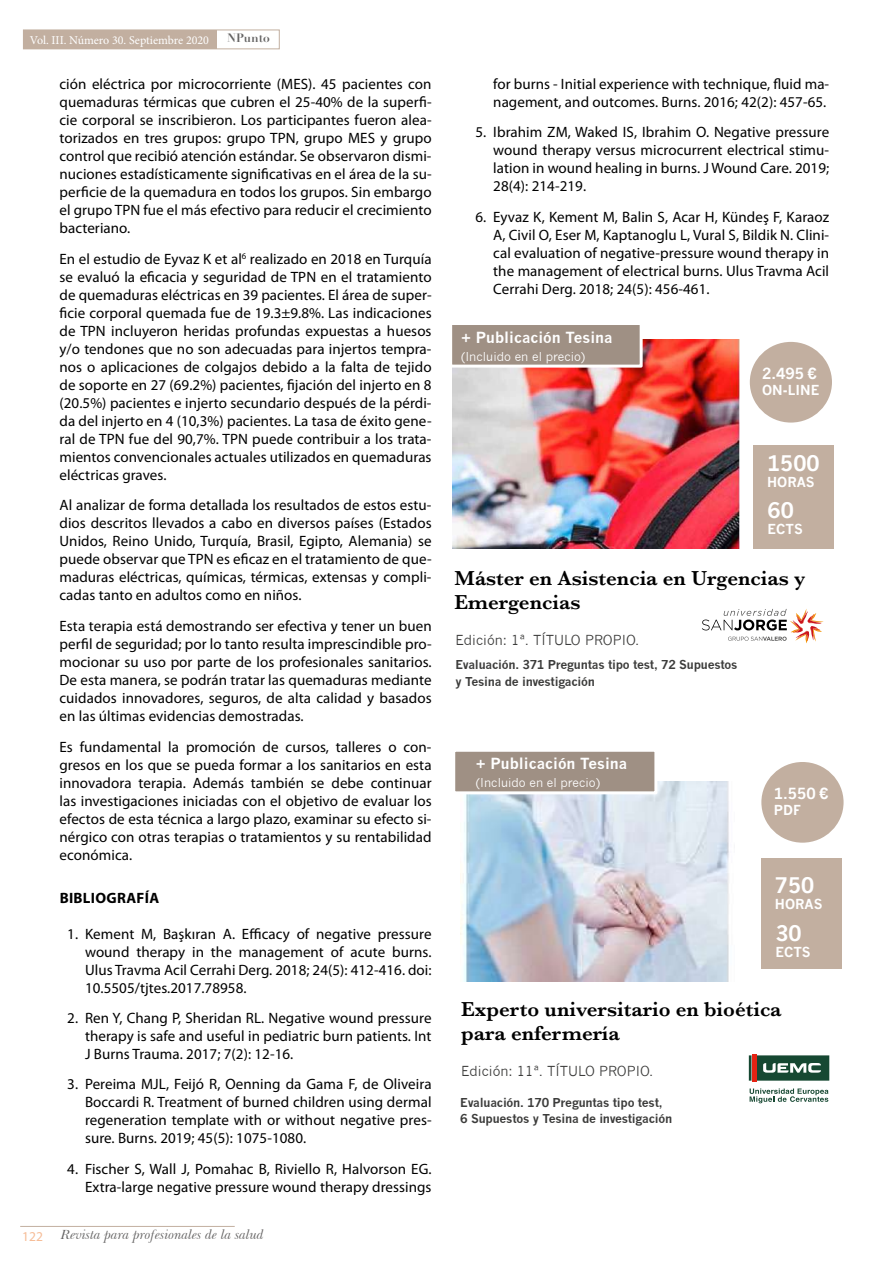
<style>
.page{position:relative;width:893px;height:1263px;background:#fff}
.page>*{position:absolute;margin:0;border:0;box-sizing:border-box;transform-origin:0 0}
.t1{font:600 21px/24px "Baskerville";color:#000}
.t2{font:700 21px "News Gothic";color:#fff}
.t3{font:15px/18px "Myriad Pro";letter-spacing:.005em;color:#000;text-align:justify}
.t4{font:700 15px "News Gothic";color:#fff}
.t5{font:700 15px "Myriad Pro";letter-spacing:.02em;color:#000}
.t6{font:13.5px "News Gothic";color:#3c3c3b}
.t7{font:italic 13.5px "Baskerville BT";color:#646363}
.t8{font:700 13.5px "News Gothic";color:#fff}
.t9{font:13.5px "Myriad Pro";color:#f6bc96}
.t10{font:700 12px/16.5px "News Gothic";letter-spacing:-.02em;color:#3c3c3b}
.t11{font:12px "News Gothic";color:#fff}
.t12{font:12px "Minion Pro";color:#fff}
.t13{font:700 12px "Didot LH";color:#646363}
</style>
<div class="page">
<div style="left:23px;top:30px;width:256px;height:19px;border:1px solid #c2afa0"></div>
<div style="left:23px;top:30px;width:194px;height:19px;background:#c2afa0"></div>
<hr style="left:20px;top:1226px;width:215px;height:1px;background:#c2afa0">
<img style="left:461px;top:781px;width:268px;height:201px">
<div style="left:761px;top:762px;width:82px;height:81px;background:#c2afa0;border-radius:50%"></div>
<div style="left:761px;top:858px;width:81px;height:110px;background:#c2afa0"></div>
<div style="left:452px;top:749px;width:205px;height:45px;background:#9f9084;border:3px solid #fff"></div>
<svg style="left:750px;top:1088px;width:78px;height:15px"></svg>
<svg style="left:749px;top:1055px;width:80px;height:26px;background:#456a59"></svg>
<hr style="left:752px;top:1054px;width:4px;height:28px;background:#e42313">
<svg style="left:702px;top:609px;width:122px;height:34px"></svg>
<img style="left:452px;top:339px;width:287px;height:210px">
<div style="left:750px;top:342px;width:82px;height:81px;background:#c2afa0;border-radius:50%"></div>
<div style="left:753px;top:446px;width:81px;height:103px;background:#c2afa0"></div>
<div style="left:449px;top:322px;width:194px;height:46px;background:#9f9084;border:3px solid #fff"></div>
<p class="t12" style="left:30px;top:32px;width:181px">Vol. III. Número 30. Septiembre 2020</p>
<p class="t13" style="left:227px;top:30px;width:44px">NPunto</p>
<p class="t3" style="left:60px;top:75px;width:374px">ción eléctrica por microcorriente (MES). 45 pacientes con quemaduras térmicas que cubren el 25-40% de la superfi&shy;cie corporal se inscribieron. Los participantes fueron alea&shy;torizados en tres grupos: grupo TPN, grupo MES y grupo control que recibió atención estándar. Se observaron dismi&shy;nuciones estadísticamente significativas en el área de la su&shy;perficie de la quemadura en todos los grupos. Sin embargo el grupo TPN fue el más efectivo para reducir el crecimiento bacteriano.</p>
<p class="t3" style="left:60px;top:249px;width:374px">En el estudio de Eyvaz K et al<sup>6</sup> realizado en 2018 en Turquía se evaluó la eficacia y seguridad de TPN en el tratamiento de quemaduras eléctricas en 39 pacientes. El área de super&shy;ficie corporal quemada fue de 19.3±9.8%. Las indicaciones de TPN incluyeron heridas profundas expuestas a huesos y/o tendones que no son adecuadas para injertos tempra&shy;nos o aplicaciones de colgajos debido a la falta de tejido de soporte en 27 (69.2%) pacientes, fijación del injerto en 8 (20.5%) pacientes e injerto secundario después de la pérdi&shy;da del injerto en 4 (10,3%) pacientes. La tasa de éxito gene&shy;ral de TPN fue del 90,7%. TPN puede contribuir a los trata&shy;mientos convencionales actuales utilizados en quemaduras eléctricas graves.</p>
<p class="t3" style="left:60px;top:496px;width:374px">Al analizar de forma detallada los resultados de estos estu&shy;dios descritos llevados a cabo en diversos países (Estados Unidos, Reino Unido, Turquía, Brasil, Egipto, Alemania) se puede observar que TPN es eficaz en el tratamiento de que&shy;maduras eléctricas, químicas, térmicas, extensas y compli&shy;cadas tanto en adultos como en niños.</p>
<p class="t3" style="left:60px;top:617px;width:374px">Esta terapia está demostrando ser efectiva y tener un buen perfil de seguridad; por lo tanto resulta imprescindible pro&shy;mocionar su uso por parte de los profesionales sanitarios.<br>De esta manera, se podrán tratar las quemaduras mediante cuidados innovadores, seguros, de alta calidad y basados en las últimas evidencias demostradas.</p>
<p class="t3" style="left:60px;top:738px;width:374px">Es fundamental la promoción de cursos, talleres o con&shy;gresos en los que se pueda formar a los sanitarios en esta innovadora terapia. Además también se debe continuar las investigaciones iniciadas con el objetivo de evaluar los efectos de esta técnica a largo plazo, examinar su efecto si&shy;nérgico con otras terapias o tratamientos y su rentabilidad económica.</p>
<p class="t5" style="left:60px;top:890px;width:101px">BIBLIOGRAFÍA</p>
<p class="t3" style="left:85px;top:924px;width:348px;text-indent:-18px">1. Kement M, Başkıran A. Efficacy of negative pressure wound therapy in the management of acute burns.<br>Ulus Travma Acil Cerrahi Derg. 2018; 24(5): 412-416. doi:<br>10.5505/tjtes.2017.78958.</p>
<p class="t3" style="left:85px;top:1008px;width:348px;text-indent:-18px">2. Ren Y, Chang P, Sheridan RL. Negative wound pressure therapy is safe and useful in pediatric burn patients. Int J Burns Trauma. 2017; 7(2): 12-16.</p>
<p class="t3" style="left:85px;top:1075px;width:348px;text-indent:-18px">3. Pereima MJL, Feijó R, Oenning da Gama F, de Oliveira Boccardi R. Treatment of burned children using dermal regeneration template with or without negative pres&shy;sure. Burns. 2019; 45(5): 1075-1080.</p>
<p class="t3" style="left:67px;top:1159px;width:366px;text-align:right">4. Fischer S, Wall J, Pomahac B, Riviello R, Halvorson EG.<br>Extra-large negative pressure wound therapy dressings</p>
<p class="t9" style="left:22px;top:1228px;width:22px">122</p>
<p class="t7" style="left:61px;top:1227px;width:205px">Revista para profesionales de la salud</p>
<p class="t3" style="left:493px;top:75px;width:337px">for burns - Initial experience with technique, fluid ma&shy;nagement, and outcomes. Burns. 2016; 42(2): 457-65.</p>
<p class="t3" style="left:493px;top:123px;width:337px;text-indent:-18px">5. Ibrahim ZM, Waked IS, Ibrahim O. Negative pressure wound therapy versus microcurrent electrical stimu&shy;lation in wound healing in burns. J Wound Care. 2019; 28(4): 214-219.</p>
<p class="t3" style="left:493px;top:207px;width:337px;text-indent:-18px">6. Eyvaz K, Kement M, Balin S, Acar H, Kündeş F, Karaoz A, Civil O, Eser M, Kaptanoglu L, Vural S, Bildik N. Clini&shy;cal evaluation of negative-pressure wound therapy in the management of electrical burns. Ulus Travma Acil Cerrahi Derg. 2018; 24(5): 456-461.</p>
<p class="t4" style="left:461px;top:328px;width:153px">+ Publicación Tesina</p>
<p class="t11" style="left:461px;top:349px;width:126px">(Incluido en el precio)</p>
<p class="t4" style="left:762px;top:364px;width:56px">2.495 €</p>
<p class="t8" style="left:762px;top:382px;width:59px">ON-LINE</p>
<h1 class="t2" style="left:767px;top:450px;width:54px">1500</h1>
<p class="t8" style="left:767px;top:474px;width:49px">HORAS</p>
<h1 class="t2" style="left:768px;top:497px;width:28px">60</h1>
<p class="t8" style="left:768px;top:521px;width:37px">ECTS</p>
<h1 class="t1" style="left:454px;top:566px;width:352px">Máster en Asistencia en Urgencias y<br>Emergencias</h1>
<p class="t6" style="left:455px;top:633px;width:185px">Edición: 1ª. TÍTULO PROPIO.</p>
<p class="t10" style="left:455px;top:656px;width:284px">Evaluación. 371 Preguntas tipo test, 72 Supuestos y Tesina de investigación</p>
<p class="t4" style="left:476px;top:755px;width:153px">+ Publicación Tesina</p>
<p class="t11" style="left:476px;top:776px;width:126px">(Incluido en el precio)</p>
<p class="t4" style="left:774px;top:784px;width:56px">1.550 €</p>
<p class="t8" style="left:774px;top:802px;width:29px">PDF</p>
<h1 class="t2" style="left:775px;top:872px;width:41px">750</h1>
<p class="t8" style="left:775px;top:895px;width:49px">HORAS</p>
<h1 class="t2" style="left:775px;top:921px;width:28px">30</h1>
<p class="t8" style="left:775px;top:944px;width:37px">ECTS</p>
<h1 class="t1" style="left:461px;top:997px;width:322px">Experto universitario en bioética para enfermería</h1>
<p class="t6" style="left:461px;top:1063px;width:194px">Edición: 11ª. TÍTULO PROPIO.</p>
<p class="t10" style="left:460px;top:1094px;width:213px">Evaluación. 170 Preguntas tipo test,<br>6 Supuestos y Tesina de investigación</p>
</div>
